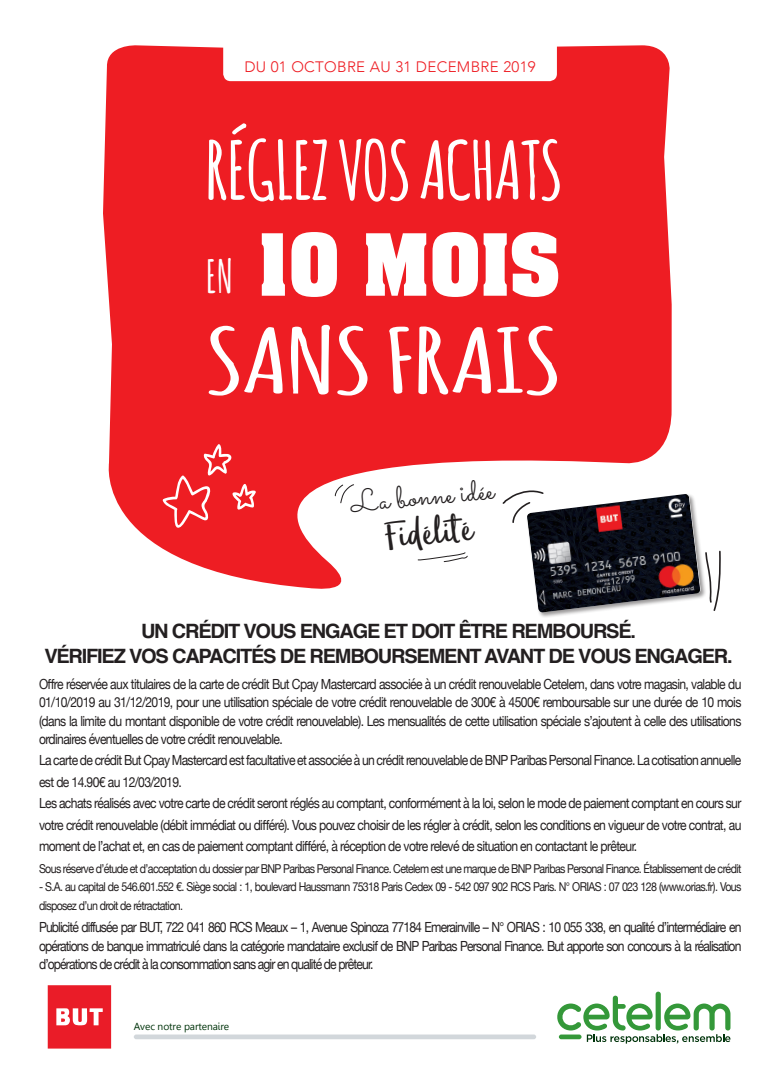
<style>
.page{position:relative;width:780px;height:1088px;background:#fff}
.page>*{position:absolute;margin:0;border:0;box-sizing:border-box;transform-origin:0 0}
.t1{font:700 88.25px "Amatic SC";letter-spacing:-.03em;color:#fff;scale:1.6 1}
.t2{font:700 78.75px "Amatic SC";letter-spacing:-.03em;color:#fff;scale:1.06 1}
.t3{font:700 72.88px "Aachen";color:#fff}
.t4{font:700 45px "Amatic SC";color:#fff}
.t5{font:41.62px "Eufoniem One";color:#231f20}
.t6{font:31.12px "Sacramento";color:#231f20}
.t7{font:700 19.75px "Helvetica";letter-spacing:-.06em;color:#231f20}
.t8{font:300 15.12px "Avenir";letter-spacing:.02em;color:#ee1d23}
.t9{font:14px/18.4px "Helvetica Neue";letter-spacing:-.05em;color:#231f20;text-align:justify;scale:.87 1}
.t10{font:12.25px/18.4px "Helvetica Neue";letter-spacing:-.06em;color:#231f20;scale:.87 1}
.t11{font:10.25px "Leelawadee";letter-spacing:-.01em;color:#00340b}
</style>
<div class="page">
<svg style="left:103px;top:45px;width:568px;height:544px;background:#f03a3f"></svg>
<svg style="left:334px;top:483px;width:21px;height:21px"></svg>
<svg style="left:417px;top:551px;width:51px;height:11px"></svg>
<svg style="left:162px;top:444px;width:94px;height:84px;background:#ef373d"></svg>
<div style="left:223px;top:31px;width:334px;height:50px;background:#fff;border-radius:7px"></div>
<div style="left:526px;top:493px;width:181px;height:125px;background:#231f20;opacity:.47"></div>
<svg style="left:501px;top:490px;width:220px;height:123px"></svg>
<img style="left:526px;top:494px;width:175px;height:119px">
<div style="left:655px;top:991px;width:5px;height:39px;background:#349839;border-radius:3px"></div>
<svg style="left:557px;top:995px;width:173px;height:48px"></svg>
<div style="left:134px;top:1034px;width:402px;height:5px;background:#d2d7db;border-radius:2px"></div>
<svg style="left:48px;top:986px;width:63px;height:62px;background:#ec3842"></svg>
<p class="t8" style="left:244px;top:58px;width:293px">DU 01 OCTOBRE AU 31 DECEMBRE 2019</p>
<p class="t2" style="left:204px;top:114px;width:340px">RÉGLEZ VOS ACHATS</p>
<p class="t3" style="left:257px;top:212px;width:305px">10 MOIS</p>
<p class="t1" style="left:204px;top:298px;width:225px">SANS FRAIS</p>
<p class="t4" style="left:206px;top:244px;width:29px">EN</p>
<p class="t6" style="left:349px;top:484px;width:145px;rotate:-6deg">La bonne idée</p>
<p class="t5" style="left:383px;top:515px;width:90px;rotate:-6deg">Fidélité</p>
<p class="t7" style="left:141px;top:615px;width:496px">UN CRÉDIT VOUS ENGAGE ET DOIT ÊTRE REMBOURSÉ.</p>
<p class="t7" style="left:44px;top:640px;width:689px">VÉRIFIEZ VOS CAPACITÉS DE REMBOURSEMENT AVANT DE VOUS ENGAGER.</p>
<p class="t9" style="left:39px;top:675px;width:808px">Offre réservée aux titulaires de la carte de crédit But Cpay Mastercard associée à un crédit renouvelable Cetelem, dans votre magasin, valable du 01/10/2019 au 31/12/2019, pour une utilisation spéciale de votre crédit renouvelable de 300€ à 4500€ remboursable sur une durée de 10 mois (dans la limite du montant disponible de votre crédit renouvelable). Les mensualités de cette utilisation spéciale s’ajoutent à celle des utilisations ordinaires éventuelles de votre crédit renouvelable.</p>
<p class="t9" style="left:39px;top:750px;width:808px;line-height:21.5px">La carte de crédit But Cpay Mastercard est facultative et associée à un crédit renouvelable de BNP Paribas Personal Finance. La cotisation annuelle est de 14.90€ au 12/03/2019.</p>
<p class="t9" style="left:39px;top:793px;width:808px;line-height:21.5px">Les achats réalisés avec votre carte de crédit seront réglés au comptant, conformément à la loi, selon le mode de paiement comptant en cours sur votre crédit renouvelable (débit immédiat ou différé). Vous pouvez choisir de les régler à crédit, selon les conditions en vigueur de votre contrat, au moment de l’achat et, en cas de paiement comptant différé, à réception de votre relevé de situation en contactant le prêteur.</p>
<p class="t10" style="left:39px;top:860px;width:808px">Sous réserve d’étude et d’acceptation du dossier par BNP Paribas Personal Finance. Cetelem est une marque de BNP Paribas Personal Finance. Établissement de crédit</p>
<p class="t10" style="left:39px;top:878px;width:808px">- S.A. au capital de 546.601.552 €. Siège social : 1, boulevard Haussmann 75318 Paris Cedex 09 - 542 097 902 RCS Paris. N° ORIAS : 07 023 128 (www.orias.fr). Vous disposez d’un droit de rétractation.</p>
<p class="t9" style="left:39px;top:919px;width:808px">Publicité diffusée par BUT, 722 041 860 RCS Meaux – 1, Avenue Spinoza 77184 Emerainville – N° ORIAS : 10 055 338, en qualité d’intermédiaire en opérations de banque immatriculé dans la catégorie mandataire exclusif de BNP Paribas Personal Finance. But apporte son concours à la réalisation d’opérations de crédit à la consommation sans agir en qualité de prêteur.</p>
<p class="t11" style="left:134px;top:1020px;width:97px">Avec notre partenaire</p>
</div>
